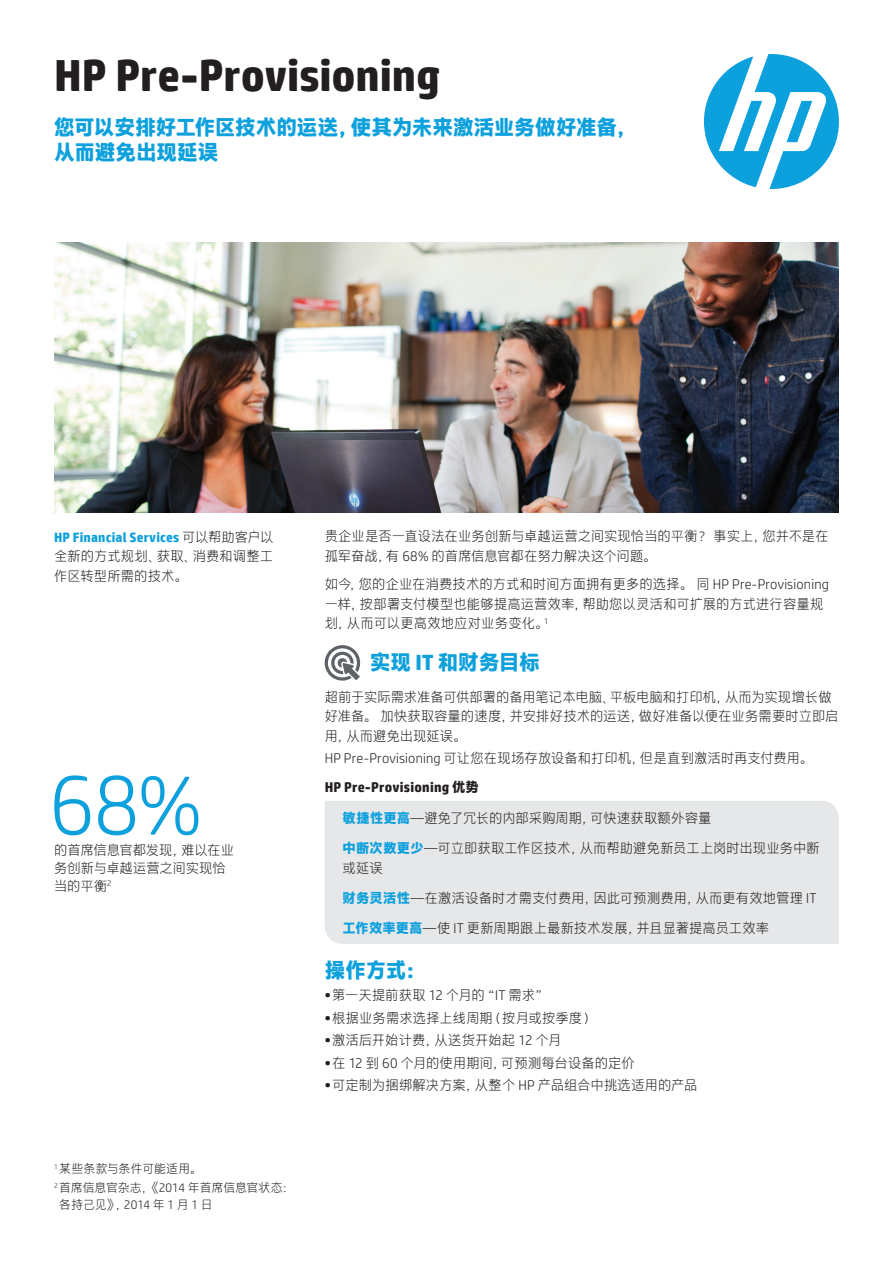
<style>
.page{position:relative;width:893px;height:1263px;background:#fff}
.page>*{position:absolute;margin:0;border:0;box-sizing:border-box;transform-origin:0 0}
.t1{font:300 85.5px "HP Simplified";color:#0ca0dd}
.t2{font:700 45px "HP Simplified";letter-spacing:-.005em;color:#231f20}
.t3{font:700 21px/25.5px "HP Simplified Hans";letter-spacing:-.025em;color:#0ca0dd}
.t4{font:300 13.5px/19.5px "HP Simplified Hans";letter-spacing:-.01em;color:#231f20}
.t5{font:700 13.5px "HP Simplified";letter-spacing:.015em;color:#0ca0dd}
.t6{font:700 13.5px "HP Simplified Hans";letter-spacing:.015em;color:#231f20}
.t7{font:300 12px/19.5px "HP Simplified Hans";letter-spacing:-.015em;color:#231f20}
.s1{font-family:"HP Simplified Hans";font-weight:300;color:#231f20}
.s2{font-weight:700;color:#0ca0dd}
.s3{font-family:"HP Simplified";font-weight:700}
</style>
<div class="page">
<svg style="left:704px;top:54px;width:135px;height:135px"></svg>
<img style="left:54px;top:243px;width:785px;height:270px">
<div style="left:325px;top:801px;width:514px;height:143px;background:#e6e7e9"></div>
<svg style="left:324px;top:645px;width:37px;height:36px"></svg>
<h2 class="t2" style="left:54px;top:48px;width:388px">HP Pre-Provisioning</h2>
<h3 class="t3" style="left:54px;top:114px;width:584px">您可以安排好工作区技术的运送，使其为未来激活业务做好准备，从而避免出现延误</h3>
<p class="t5" style="left:54px;top:529px;width:221px">HP Financial Services <span class="s1">可以帮助客户以</span></p>
<p class="t4" style="left:54px;top:547px;width:221px">全新的方式规划、获取、消费和调整工作区转型所需的技术。</p>
<h1 class="t1" style="left:49px;top:757px;width:155px">68%</h1>
<p class="t4" style="left:54px;top:841px;width:182px;line-height:18px">的首席信息官都发现，难以在业务创新与卓越运营之间实现恰当的平衡<sup>2</sup></p>
<p class="t7" style="left:54px;top:1159px;width:242px"><sup>1</sup> 某些条款与条件可能适用。<br><sup>2</sup> 首席信息官杂志，《2014 年首席信息官状态：</p>
<p class="t7" style="left:59px;top:1195px;width:155px">各持己见》，2014 年 1 月 1 日</p>
<p class="t4" style="left:325px;top:527px;width:505px">贵企业是否一直设法在业务创新与卓越运营之间实现恰当的平衡？ 事实上，您并不是在孤军奋战，有 68% 的首席信息官都在努力解决这个问题。</p>
<p class="t4" style="left:325px;top:574px;width:506px">如今，您的企业在消费技术的方式和时间方面拥有更多的选择。 同 HP Pre-Provisioning一样，按部署支付模型也能够提高运营效率，帮助您以灵活和可扩展的方式进行容量规划，从而可以更高效地应对业务变化。<sup>1</sup></p>
<h3 class="t3" style="left:370px;top:649px;width:172px">实现 IT 和财务目标</h3>
<p class="t4" style="left:325px;top:687px;width:515px">超前于实际需求准备可供部署的备用笔记本电脑、平板电脑和打印机，从而为实现增长做好准备。 加快获取容量的速度，并安排好技术的运送，做好准备以便在业务需要时立即启用，从而避免出现延误。</p>
<p class="t4" style="left:325px;top:748px;width:490px">HP Pre-Provisioning 可让您在现场存放设备和打印机，但是直到激活时再支付费用。</p>
<p class="t6" style="left:325px;top:779px;width:156px">HP Pre-Provisioning 优势</p>
<p class="t4" style="left:343px;top:808px;width:371px"><span class="s2">敏捷性更高</span>—避免了冗长的内部采购周期，可快速获取额外容量</p>
<p class="t4" style="left:343px;top:838px;width:479px"><span class="s2">中断次数更少</span>—可立即获取工作区技术，从而帮助避免新员工上岗时出现业务中断或延误</p>
<p class="t4" style="left:343px;top:888px;width:475px"><span class="s2">财务灵活性</span>—在激活设备时才需支付费用，因此可预测费用，从而更有效地管理 IT</p>
<p class="t4" style="left:343px;top:918px;width:428px"><span class="s2">工作效率更高</span>—使 IT 更新周期跟上最新技术发展，并且显著提高员工效率</p>
<h3 class="t3" style="left:325px;top:957px;width:103px">操作方式：</h3>
<p class="t4" style="left:325px;top:986px;width:225px"><span class="s3">•</span> 第一天提前获取 12 个月的“IT 需求”</p>
<p class="t4" style="left:325px;top:1008px;width:271px"><span class="s3">•</span> 根据业务需求选择上线周期（按月或按季度）</p>
<p class="t4" style="left:325px;top:1031px;width:238px"><span class="s3">•</span> 激活后开始计费，从送货开始起 12 个月</p>
<p class="t4" style="left:325px;top:1053px;width:312px"><span class="s3">•</span> 在 12 到 60 个月的使用期间，可预测每台设备的定价</p>
<p class="t4" style="left:325px;top:1076px;width:374px"><span class="s3">•</span> 可定制为捆绑解决方案，从整个 HP 产品组合中挑选适用的产品</p>
</div>
